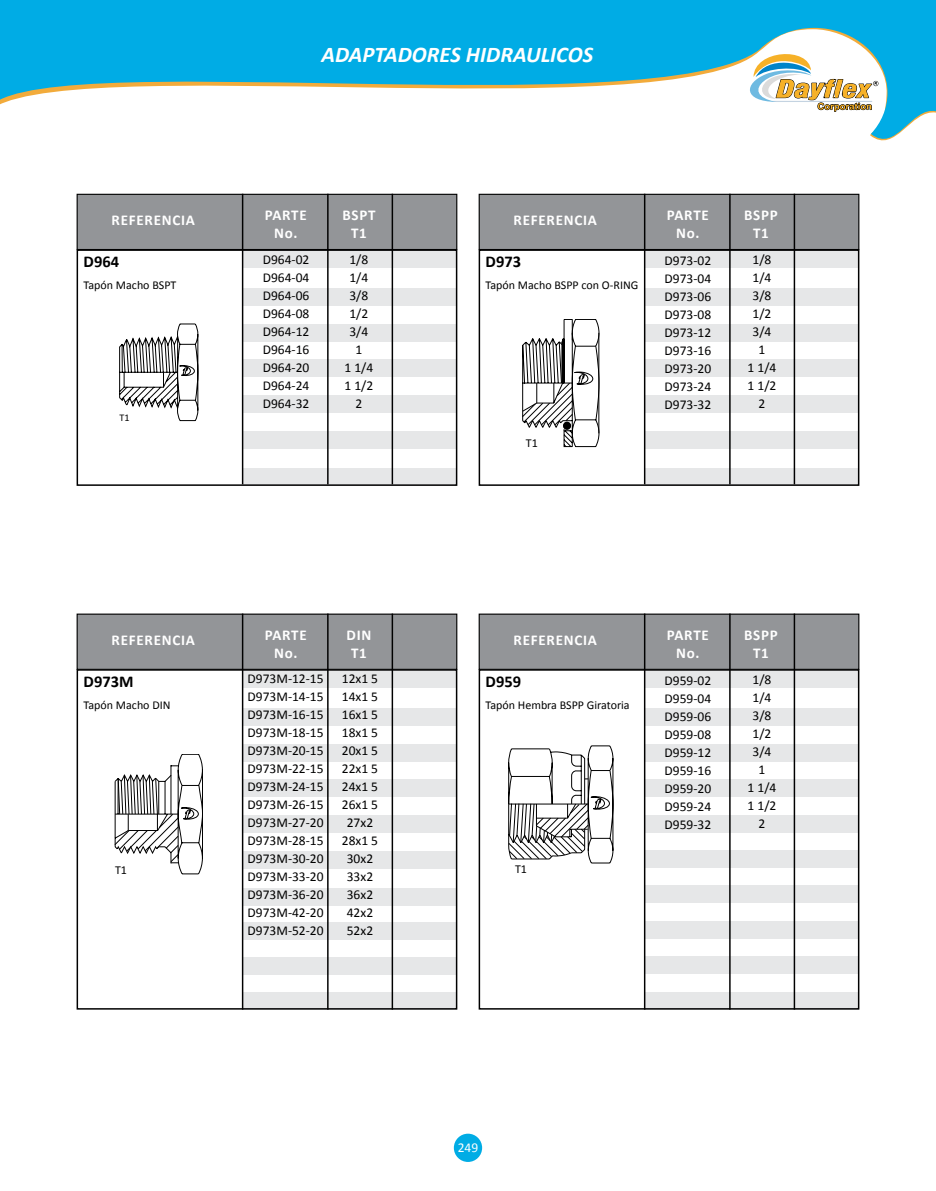
<style>
.page{position:relative;width:936px;height:1191px;background:#fff}
.page>*{position:absolute;margin:0;border:0;box-sizing:border-box;transform-origin:0 0}
.t1{font:italic 700 22.5px "Calibri";color:#fff}
.t2{font:700 16.5px "Calibri";color:#000}
.t3{font:700 15px/18px "Calibri";letter-spacing:.05em;color:#fff;text-align:center}
.t4{font:13.5px/18px "Calibri";color:#000;text-align:justify}
.t5{font:13.5px "Calibri";color:#fff}
.t6{font:12px "Calibri";color:#000}
.t7{font:10.05px "Calibri";color:#000}
</style>
<div class="page">
<svg style="left:0;top:0;width:935px;height:140px;fill:#00ace5"></svg>
<div style="left:454px;top:1133px;width:28px;height:29px;background:#00ace5;border-radius:50%"></div>
<div style="left:243px;top:250px;width:213px;height:18px;background:#e6e7e8"></div>
<div style="left:243px;top:670px;width:213px;height:18px;background:#e6e7e8"></div>
<div style="left:644px;top:250px;width:214px;height:18px;background:#e6e7e8"></div>
<div style="left:644px;top:670px;width:214px;height:18px;background:#e6e7e8"></div>
<div style="left:243px;top:288px;width:213px;height:18px;background:#e6e7e8"></div>
<div style="left:243px;top:708px;width:213px;height:17px;background:#e6e7e8"></div>
<div style="left:644px;top:288px;width:214px;height:18px;background:#e6e7e8"></div>
<div style="left:644px;top:708px;width:214px;height:17px;background:#e6e7e8"></div>
<div style="left:243px;top:324px;width:213px;height:18px;background:#e6e7e8"></div>
<div style="left:243px;top:743px;width:213px;height:18px;background:#e6e7e8"></div>
<div style="left:644px;top:324px;width:214px;height:18px;background:#e6e7e8"></div>
<div style="left:644px;top:743px;width:214px;height:18px;background:#e6e7e8"></div>
<div style="left:243px;top:359px;width:213px;height:18px;background:#e6e7e8"></div>
<div style="left:243px;top:779px;width:213px;height:18px;background:#e6e7e8"></div>
<div style="left:644px;top:359px;width:214px;height:18px;background:#e6e7e8"></div>
<div style="left:644px;top:779px;width:214px;height:18px;background:#e6e7e8"></div>
<div style="left:243px;top:395px;width:213px;height:18px;background:#e6e7e8"></div>
<div style="left:243px;top:815px;width:213px;height:18px;background:#e6e7e8"></div>
<div style="left:644px;top:395px;width:214px;height:18px;background:#e6e7e8"></div>
<div style="left:644px;top:815px;width:214px;height:17px;background:#e6e7e8"></div>
<div style="left:644px;top:921px;width:214px;height:18px;background:#e6e7e8"></div>
<div style="left:243px;top:431px;width:213px;height:18px;background:#e6e7e8"></div>
<div style="left:243px;top:851px;width:213px;height:17px;background:#e6e7e8"></div>
<div style="left:644px;top:431px;width:214px;height:18px;background:#e6e7e8"></div>
<div style="left:644px;top:850px;width:214px;height:17px;background:#e6e7e8"></div>
<div style="left:644px;top:956px;width:214px;height:17px;background:#e6e7e8"></div>
<div style="left:243px;top:468px;width:213px;height:18px;background:#e6e7e8"></div>
<div style="left:243px;top:887px;width:213px;height:18px;background:#e6e7e8"></div>
<div style="left:243px;top:957px;width:213px;height:18px;background:#e6e7e8"></div>
<div style="left:243px;top:922px;width:213px;height:18px;background:#e6e7e8"></div>
<div style="left:243px;top:991px;width:213px;height:18px;background:#e6e7e8"></div>
<div style="left:644px;top:468px;width:214px;height:18px;background:#e6e7e8"></div>
<div style="left:644px;top:885px;width:214px;height:18px;background:#e6e7e8"></div>
<div style="left:644px;top:992px;width:214px;height:17px;background:#e6e7e8"></div>
<div style="left:77px;top:249px;width:380px;height:237px;border:2px solid #000"></div>
<div style="left:77px;top:669px;width:380px;height:340px;border:2px solid #000"></div>
<div style="left:478px;top:249px;width:381px;height:237px;border:2px solid #000"></div>
<div style="left:478px;top:669px;width:381px;height:340px;border:2px solid #000"></div>
<div style="left:77px;top:194px;width:380px;height:55px;background:#939598"></div>
<div style="left:77px;top:194px;width:380px;height:56px;border:1px solid #000"></div>
<div style="left:77px;top:614px;width:380px;height:55px;background:#939598"></div>
<div style="left:77px;top:613px;width:380px;height:57px;border:1px solid #000"></div>
<div style="left:479px;top:194px;width:379px;height:55px;background:#939598"></div>
<div style="left:478px;top:194px;width:381px;height:56px;border:1px solid #000"></div>
<div style="left:479px;top:614px;width:379px;height:55px;background:#939598"></div>
<div style="left:478px;top:613px;width:381px;height:57px;border:1px solid #000"></div>
<hr style="left:242px;top:194px;width:1px;height:290px;background:#000">
<hr style="left:242px;top:613px;width:1px;height:396px;background:#000">
<hr style="left:644px;top:194px;width:1px;height:290px;background:#000">
<hr style="left:644px;top:613px;width:1px;height:396px;background:#000">
<hr style="left:327px;top:194px;width:1px;height:290px;background:#000">
<hr style="left:327px;top:613px;width:1px;height:396px;background:#000">
<hr style="left:729px;top:194px;width:1px;height:290px;background:#000">
<hr style="left:729px;top:613px;width:1px;height:396px;background:#000">
<hr style="left:391px;top:194px;width:2px;height:290px;background:#000">
<hr style="left:391px;top:613px;width:2px;height:396px;background:#000">
<hr style="left:793px;top:194px;width:2px;height:290px;background:#000">
<hr style="left:793px;top:613px;width:2px;height:396px;background:#000">
<svg style="left:119px;top:324px;width:79px;height:97px"></svg>
<svg style="left:115px;top:754px;width:88px;height:120px"></svg>
<svg style="left:522px;top:319px;width:77px;height:128px"></svg>
<svg style="left:508px;top:745px;width:105px;height:118px"></svg>
<h1 class="t1" style="left:321px;top:40px;width:273px">ADAPTADORES HIDRAULICOS</h1>
<p class="t3" style="left:112px;top:210px;width:85px">REFERENCIA</p>
<p class="t3" style="left:265px;top:206px;width:44px">PARTE<br>No.</p>
<p class="t3" style="left:342px;top:206px;width:35px">BSPT<br>T1</p>
<p class="t3" style="left:513px;top:210px;width:85px">REFERENCIA</p>
<p class="t3" style="left:666px;top:206px;width:44px">PARTE<br>No.</p>
<p class="t3" style="left:744px;top:206px;width:35px">BSPP<br>T1</p>
<p class="t2" style="left:84px;top:252px;width:37px">D964</p>
<p class="t6" style="left:84px;top:278px;width:94px">Tapón Macho BSPT</p>
<p class="t4" style="left:263px;top:250px;width:48px">D964-02<br>D964-04<br>D964-06<br>D964-08<br>D964-12<br>D964-16<br>D964-20<br>D964-24<br>D964-32</p>
<p class="t4" style="left:344px;top:250px;width:30px;text-align:center">1/8<br>1/4<br>3/8<br>1/2<br>3/4<br>1<br>1 1/4<br>1 1/2<br>2</p>
<p class="t2" style="left:485px;top:252px;width:37px">D973</p>
<p class="t6" style="left:485px;top:278px;width:154px">Tapón Macho BSPP con O-RING</p>
<p class="t4" style="left:664px;top:251px;width:48px">D973-02<br>D973-04<br>D973-06<br>D973-08<br>D973-12<br>D973-16<br>D973-20<br>D973-24<br>D973-32</p>
<p class="t4" style="left:747px;top:250px;width:30px;text-align:center">1/8<br>1/4<br>3/8<br>1/2<br>3/4<br>1<br>1 1/4<br>1 1/2<br>2</p>
<p class="t7" style="left:120px;top:411px;width:12px">T1</p>
<p class="t6" style="left:526px;top:435px;width:13px">T1</p>
<p class="t3" style="left:112px;top:630px;width:85px">REFERENCIA</p>
<p class="t3" style="left:265px;top:625px;width:44px">PARTE<br>No.</p>
<p class="t3" style="left:346px;top:625px;width:26px">DIN<br>T1</p>
<p class="t3" style="left:513px;top:630px;width:85px">REFERENCIA</p>
<p class="t3" style="left:666px;top:625px;width:44px">PARTE<br>No.</p>
<p class="t3" style="left:744px;top:625px;width:35px">BSPP<br>T1</p>
<p class="t2" style="left:84px;top:671px;width:51px">D973M</p>
<p class="t6" style="left:84px;top:697px;width:88px">Tapón Macho DIN</p>
<p class="t6" style="left:115px;top:862px;width:13px">T1</p>
<p class="t4" style="left:247px;top:669px;width:78px">D973M-12-15<br>D973M-14-15<br>D973M-16-15<br>D973M-18-15<br>D973M-20-15<br>D973M-22-15<br>D973M-24-15<br>D973M-26-15<br>D973M-27-20<br>D973M-28-15<br>D973M-30-20<br>D973M-33-20<br>D973M-36-20<br>D973M-42-20<br>D973M-52-20</p>
<p class="t4" style="left:342px;top:668px;width:38px;text-align:center">12x1 5<br>14x1 5<br>16x1 5<br>18x1 5<br>20x1 5<br>22x1 5<br>24x1 5<br>26x1 5<br>27x2<br>28x1 5<br>30x2<br>33x2<br>36x2<br>42x2<br>52x2</p>
<p class="t2" style="left:485px;top:671px;width:37px">D959</p>
<p class="t6" style="left:485px;top:697px;width:146px">Tapón Hembra BSPP Giratoria</p>
<p class="t6" style="left:515px;top:861px;width:13px">T1</p>
<p class="t4" style="left:664px;top:671px;width:48px">D959-02<br>D959-04<br>D959-06<br>D959-08<br>D959-12<br>D959-16<br>D959-20<br>D959-24<br>D959-32</p>
<p class="t4" style="left:747px;top:669px;width:30px;text-align:center">1/8<br>1/4<br>3/8<br>1/2<br>3/4<br>1<br>1 1/4<br>1 1/2<br>2</p>
<p class="t5" style="left:457px;top:1139px;width:22px">249</p>
</div>
